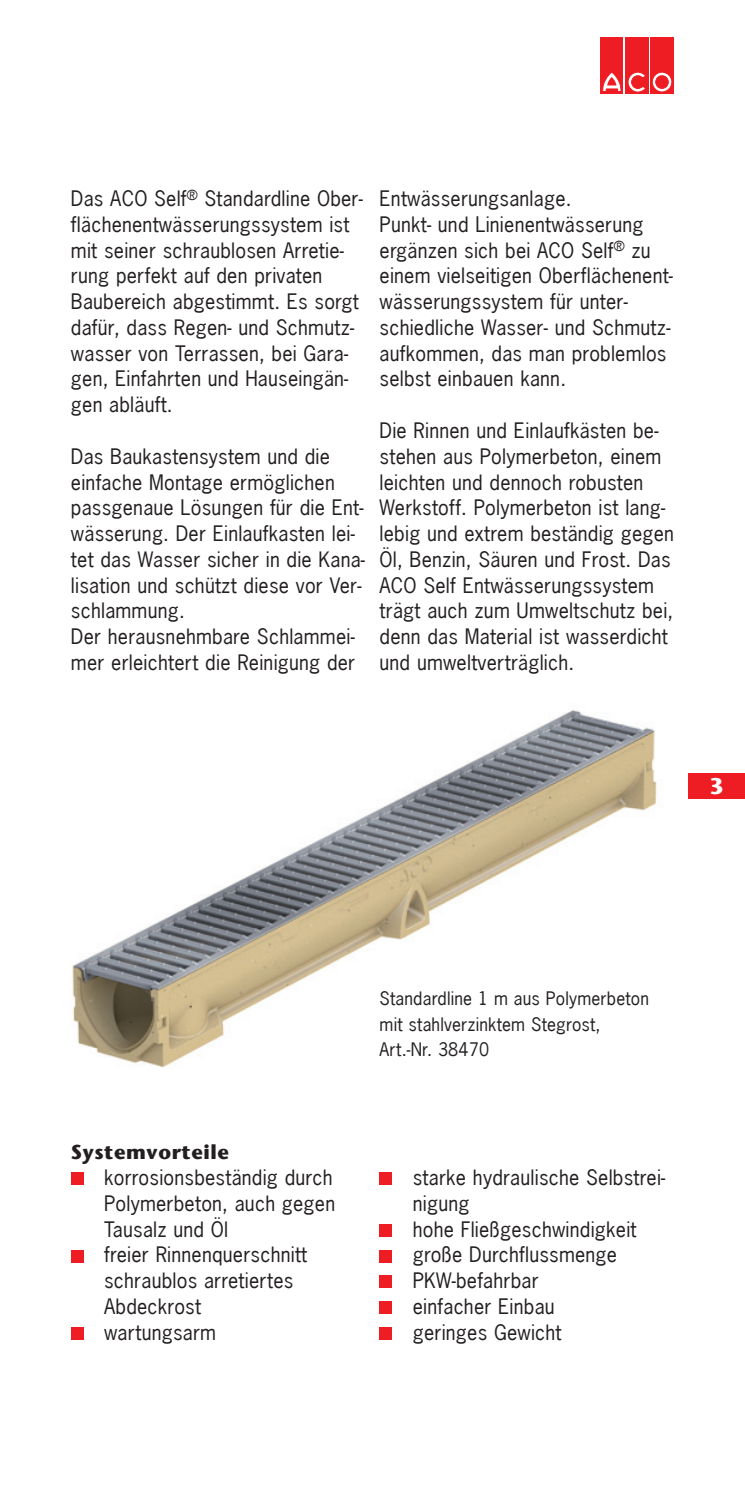
<style>
.page{position:relative;width:745px;height:1489px;background:#fff}
.page>*{position:absolute;margin:0;border:0;box-sizing:border-box;transform-origin:0 0}
.t1{font:700 22.5px "Stone Sans";color:#fff}
.Fließtext{font:20px/25.8px "News Gothic";letter-spacing:.01em;color:#231f20}
.kleine_Head{font:700 20px "Stone Sans";letter-spacing:.03em;color:#231f20}
.Bildunterschrift{font:17.5px "News Gothic";letter-spacing:.01em;color:#231f20}
</style>
<div class="page">
<div style="left:687px;top:772px;width:57px;height:26px;background:#ee1d23"></div>
<div style="left:600px;top:37px;width:23px;height:57px;background:#ee1d23"></div>
<svg style="left:602px;top:73px;width:18px;height:18px"></svg>
<div style="left:625px;top:37px;width:23px;height:57px;background:#ee1d23"></div>
<svg style="left:628px;top:72px;width:17px;height:20px"></svg>
<div style="left:650px;top:37px;width:23px;height:57px;background:#ee1d23"></div>
<svg style="left:651px;top:72px;width:20px;height:20px"></svg>
<div style="left:651px;top:72px;width:20px;height:20px;border:1px solid #ee1d23;border-radius:50%"></div>
<div style="left:655px;top:76px;width:12px;height:12px;background:#ee1d23;border-radius:50%"></div>
<div style="left:655px;top:76px;width:13px;height:12px;border:1px solid #ee1d23;border-radius:50%"></div>
<div style="left:71px;top:1172px;width:13px;height:13px;background:#ee1d23"></div>
<div style="left:71px;top:1249px;width:13px;height:13px;background:#ee1d23"></div>
<div style="left:71px;top:1326px;width:13px;height:13px;background:#ee1d23"></div>
<div style="left:379px;top:1172px;width:13px;height:13px;background:#ee1d23"></div>
<div style="left:379px;top:1223px;width:13px;height:13px;background:#ee1d23"></div>
<div style="left:379px;top:1249px;width:13px;height:13px;background:#ee1d23"></div>
<div style="left:379px;top:1275px;width:13px;height:13px;background:#ee1d23"></div>
<div style="left:379px;top:1300px;width:13px;height:13px;background:#ee1d23"></div>
<div style="left:379px;top:1326px;width:13px;height:13px;background:#ee1d23"></div>
<img style="left:72px;top:710px;width:585px;height:357px">
<p class="Fließtext" style="left:71px;top:185px;width:293px">Das ACO Self<sup>®</sup> Standardline Ober&shy;flächenentwässerungssystem ist mit seiner schraublosen Arretie&shy;rung perfekt auf den privaten<br>Baubereich abgestimmt. Es sorgt dafür, dass Regen- und Schmutz&shy;wasser von Terrassen, bei Gara&shy;gen, Einfahrten und Hauseingän&shy;gen abläuft.</p>
<p class="Fließtext" style="left:71px;top:443px;width:295px">Das Baukastensystem und die einfache Montage ermöglichen passgenaue Lösungen für die Ent&shy;wässerung. Der Einlaufkasten lei&shy;tet das Wasser sicher in die Kana&shy;lisation und schützt diese vor Ver&shy;schlammung.<br>Der herausnehmbare Schlammei&shy;mer erleichtert die Reinigung der</p>
<p class="Fließtext" style="left:379px;top:185px;width:193px">Entwässerungsanlage.</p>
<p class="Fließtext" style="left:379px;top:211px;width:295px">Punkt- und Linienentwässerung ergänzen sich bei ACO Self<sup>®</sup> zu einem vielseitigen Oberflächenent&shy;wässerungssystem für unter&shy;schiedliche Wasser- und Schmutz&shy;aufkommen, das man problemlos selbst einbauen kann.</p>
<p class="Fließtext" style="left:379px;top:417px;width:296px">Die Rinnen und Einlaufkästen be&shy;stehen aus Polymerbeton, einem leichten und dennoch robusten<br>Werkstoff. Polymerbeton ist lang&shy;lebig und extrem beständig gegen<br>Öl, Benzin, Säuren und Frost. Das<br>ACO Self Entwässerungssystem trägt auch zum Umweltschutz bei, denn das Material ist wasserdicht und umweltverträglich.</p>
<p class="t1" style="left:709px;top:772px;width:16px">3</p>
<p class="kleine_Head" style="left:71px;top:1140px;width:159px">Systemvorteile</p>
<p class="Fließtext" style="left:104px;top:1164px;width:232px">korrosionsbeständig durch<br>Polymerbeton, auch gegen<br>Tausalz und Öl</p>
<p class="Fließtext" style="left:104px;top:1241px;width:204px">freier Rinnenquerschnitt schraublos arretiertes<br>Abdeckrost</p>
<p class="Fließtext" style="left:104px;top:1318px;width:113px">wartungsarm</p>
<p class="Bildunterschrift" style="left:379px;top:986px;width:271px">Standardline 1 m aus Polymerbeton</p>
<p class="Bildunterschrift" style="left:379px;top:1012px;width:222px">mit stahlverzinktem Stegrost,</p>
<p class="Bildunterschrift" style="left:379px;top:1038px;width:111px">Art.-Nr. 38470</p>
<p class="Fließtext" style="left:412px;top:1164px;width:254px">starke hydraulische Selbstrei&shy;nigung</p>
<p class="Fließtext" style="left:412px;top:1215px;width:225px">hohe Fließgeschwindigkeit</p>
<p class="Fließtext" style="left:412px;top:1241px;width:206px">große Durchflussmenge</p>
<p class="Fließtext" style="left:412px;top:1267px;width:143px">PKW-befahrbar einfacher Einbau</p>
<p class="Fließtext" style="left:412px;top:1318px;width:150px">geringes Gewicht</p>
</div>
